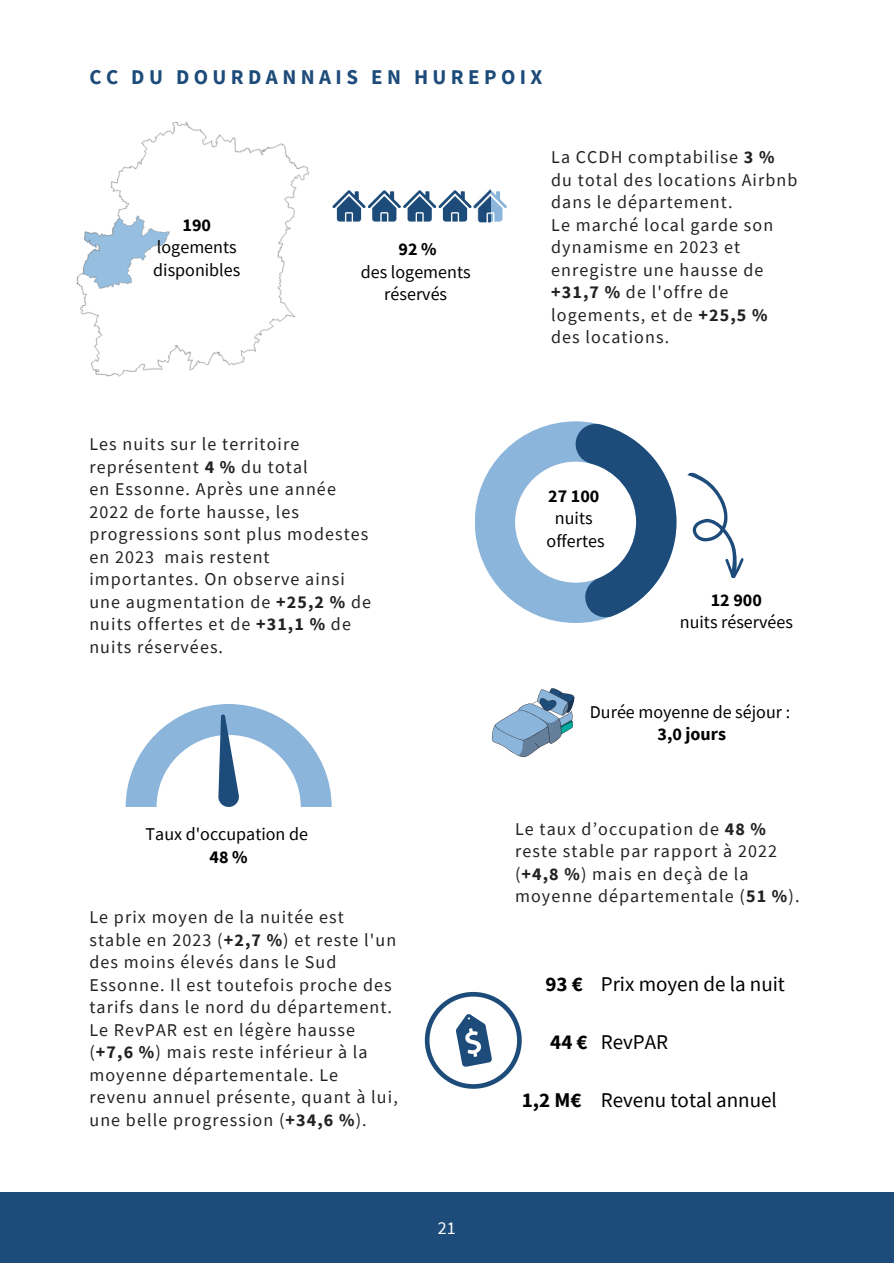
<style>
.page{position:relative;width:894px;height:1264px;background:#fff}
.page>*{position:absolute;margin:0;border:0;box-sizing:border-box;transform-origin:0 0}
.t1{font:21px "Source Sans Pro";color:#000}
.t2{font:700 21px "Source Sans Pro";letter-spacing:.21em;color:#1d4b7a}
.t3{font:700 21px "Source Sans Pro";color:#000}
.t4{font:18px/22.5px "Source Sans Pro";letter-spacing:.06em;color:#222}
.t5{font:18px "Source Sans Pro";color:#000}
.t6{font:700 18px "Source Sans Pro";color:#000}
.t7{font:18px "Source Sans Pro";color:#fff}
.s1{font-weight:700}
</style>
<div class="page">
<svg style="left:475px;top:421px;width:201px;height:202px"></svg>
<svg style="left:126px;top:704px;width:205px;height:103px"></svg>
<svg style="left:425px;top:991px;width:96px;height:97px"></svg>
<svg style="left:422px;top:190px;width:84px;height:31px"></svg>
<svg style="left:687px;top:472px;width:57px;height:107px"></svg>
<div style="left:0;top:1192px;width:893px;height:71px;background:#1d4b7a"></div>
<img style="left:76px;top:122px;width:346px;height:255px">
<svg style="left:491px;top:688px;width:83px;height:69px"></svg>
<img style="left:473px;top:189px;width:17px;height:33px">
<p class="t2" style="left:89px;top:64px;width:454px">CC DU DOURDANNAIS EN HUREPOIX</p>
<p class="t6" style="left:182px;top:213px;width:30px">190</p>
<p class="t5" style="left:157px;top:235px;width:81px">logements</p>
<p class="t5" style="left:153px;top:258px;width:88px">disponibles</p>
<p class="t6" style="left:398px;top:237px;width:40px">92%</p>
<p class="t5" style="left:361px;top:260px;width:111px">des logements</p>
<p class="t5" style="left:384px;top:282px;width:64px">réservés</p>
<p class="t4" style="left:551px;top:145px;width:247px">La CCDH comptabilise <span class="s1">3 % </span>du total des locations Airbnb dans le département.</p>
<p class="t4" style="left:551px;top:213px;width:223px">Le marché local garde son dynamisme en 2023 et enregistre une hausse de <span class="s1">+31,7 %</span> de l'offre de logements, et de <span class="s1">+25,5 % </span>des locations.</p>
<p class="t4" style="left:89px;top:432px;width:220px">Les nuits sur le territoire représentent <span class="s1">4 %</span> du total</p>
<p class="t4" style="left:89px;top:477px;width:283px">en Essonne. Après une année<br>2022 de forte hausse, les progressions sont plus modestes en 2023 mais restent importantes. On observe ainsi une augmentation de <span class="s1">+25,2 %</span> de nuits offertes et de <span class="s1">+31,1 %</span> de nuits réservées.</p>
<p class="t5" style="left:146px;top:822px;width:164px">Taux d'occupation de</p>
<p class="t6" style="left:209px;top:844px;width:40px">48%</p>
<h2 class="t4" style="left:89px;top:905px;width:310px">Le prix moyen de la nuitée est stable en 2023 (<span class="s1">+2,7 %</span>) et reste l'un des moins élevés dans le Sud<br>Essonne. Il est toutefois proche des tarifs dans le nord du département.<br>Le RevPAR est en légère hausse (<span class="s1">+7,6 %</span>) mais reste inférieur à la moyenne départementale. Le revenu annuel présente, quant à lui, une belle progression (<span class="s1">+34,6 %</span>).</h2>
<p class="t7" style="left:438px;top:1216px;width:19px">21</p>
<p class="t6" style="left:548px;top:484px;width:53px">27 100</p>
<p class="t5" style="left:554px;top:507px;width:39px">nuits</p>
<p class="t5" style="left:546px;top:529px;width:59px">offertes</p>
<p class="t6" style="left:710px;top:588px;width:53px">12 900</p>
<p class="t5" style="left:679px;top:610px;width:114px">nuits réservées</p>
<h2 class="t5" style="left:589px;top:699px;width:202px">Durée moyenne de séjour :</h2>
<h1 class="t6" style="left:657px;top:722px;width:70px">3,0 jours</h1>
<p class="t4" style="left:515px;top:817px;width:286px">Le taux d’occupation de <span class="s1">48 % </span>reste stable par rapport à 2022 (<span class="s1">+4,8 %</span>) mais en deçà de la moyenne départementale (<span class="s1">51 %</span>).</p>
<p class="t3" style="left:545px;top:969px;width:39px">93€</p>
<p class="t3" style="left:550px;top:1028px;width:39px">44€</p>
<h1 class="t1" style="left:600px;top:969px;width:186px">Prix moyen de la nuit</h1>
<p class="t1" style="left:600px;top:1028px;width:69px">RevPAR</p>
<p class="t3" style="left:521px;top:1086px;width:61px">1,2 M€</p>
<p class="t1" style="left:600px;top:1086px;width:178px">Revenu total annuel</p>
</div>
